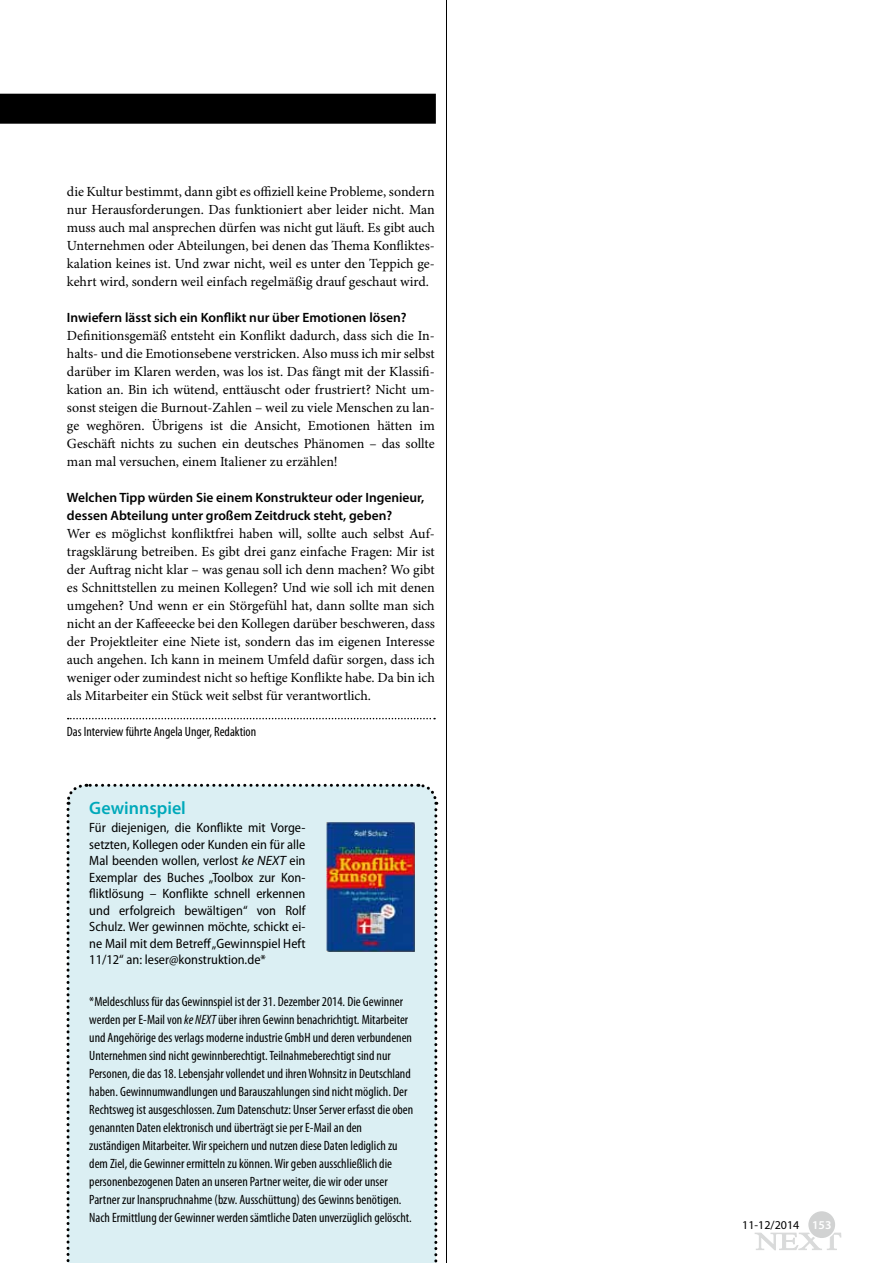
<style>
.page{position:relative;width:893px;height:1263px;background:#fff}
.page>*{position:absolute;margin:0;border:0;box-sizing:border-box;transform-origin:0 0}
.t1{font:600 18px "Myriad Pro";color:#00a9ba}
.t2{font:13.95px/18px "Minion Pro";color:#000;text-align:justify}
.t3{font:condensed 13.5px/18px "Myriad Pro";color:#000}
.t4{font:semi-condensed 13.5px/16.5px "Myriad Pro";color:#000;text-align:justify}
.t5{font:600 13.5px/18px "Myriad Pro";color:#000}
.t6{font:12px "Myriad Pro";color:#000}
.s1{font-style:italic;font-stretch:normal}
.s2{font-style:italic}
.s3{font-weight:600;color:#fff}
</style>
<div class="page">
<svg style="left:754px;top:1232px;width:88px;height:18px"></svg>
<div style="left:808px;top:1210px;width:28px;height:29px;background:#d1d2d2;border-radius:50%"></div>
<div style="left:807px;top:1210px;width:30px;height:29px;border:2px solid #fff;border-radius:50%"></div>
<div style="left:66px;top:783px;width:373px;height:480px;background:#dbeff3"></div>
<svg style="left:68px;top:718px;width:367px;height:1px"></svg>
<div style="left:0;top:94px;width:436px;height:30px;background:#000"></div>
<hr style="left:446px;top:0;width:1px;height:1263px;background:#000">
<img style="left:327px;top:823px;width:88px;height:129px">
<p class="t2" style="left:67px;top:183px;width:369px">die Kultur bestimmt, dann gibt es offiziell keine Probleme, sondern nur Herausforderungen. Das funktioniert aber leider nicht. Man muss auch mal ansprechen dürfen was nicht gut läuft. Es gibt auch Unternehmen oder Abteilungen, bei denen das Thema Konfliktes&shy;kalation keines ist. Und zwar nicht, weil es unter den Teppich ge&shy;kehrt wird, sondern weil einfach regelmäßig drauf geschaut wird.</p>
<p class="t5" style="left:67px;top:309px;width:341px">Inwiefern lässt sich ein Konflikt nur über Emotionen lösen?</p>
<p class="t2" style="left:67px;top:327px;width:369px">Definitionsgemäß entsteht ein Konflikt dadurch, dass sich die In&shy;halts- und die Emotionsebene verstricken. Also muss ich mir selbst darüber im Klaren werden, was los ist. Das fängt mit der Klassifi&shy;kation an. Bin ich wütend, enttäuscht oder frustriert? Nicht um&shy;sonst steigen die Burnout-Zahlen – weil zu viele Menschen zu lan&shy;ge weghören. Übrigens ist die Ansicht, Emotionen hätten im Geschäft nichts zu suchen ein deutsches Phänomen – das sollte man mal versuchen, einem Italiener zu erzählen!</p>
<p class="t5" style="left:67px;top:489px;width:359px">Welchen Tipp würden Sie einem Konstrukteur oder Ingenieur, dessen Abteilung unter großem Zeitdruck steht, geben?</p>
<p class="t2" style="left:67px;top:525px;width:369px">Wer es möglichst konfliktfrei haben will, sollte auch selbst Auf&shy;tragsklärung betreiben. Es gibt drei ganz einfache Fragen: Mir ist der Auftrag nicht klar – was genau soll ich denn machen? Wo gibt es Schnittstellen zu meinen Kollegen? Und wie soll ich mit denen umgehen? Und wenn er ein Störgefühl hat, dann sollte man sich nicht an der Kaffeeecke bei den Kollegen darüber beschweren, dass der Projektleiter eine Niete ist, sondern das im eigenen Interesse auch angehen. Ich kann in meinem Umfeld dafür sorgen, dass ich weniger oder zumindest nicht so heftige Konflikte habe. Da bin ich als Mitarbeiter ein Stück weit selbst für verantwortlich.</p>
<p class="t3" style="left:67px;top:723px;width:191px">Das Interview führte Angela Unger, Redaktion</p>
<p class="t1" style="left:89px;top:798px;width:98px">Gewinnspiel</p>
<p class="t4" style="left:89px;top:819px;width:218px">Für diejenigen, die Konflikte mit Vorge&shy;setzten, Kollegen oder Kunden ein für alle Mal beenden wollen, verlost <span class="s1">ke NEXT</span> ein Exemplar des Buches „Toolbox zur Kon&shy;fliktlösung – Konflikte schnell erkennen und erfolgreich bewältigen“ von Rolf Schulz. Wer gewinnen möchte, schickt ei&shy;ne Mail mit dem Betreff „Gewinnspiel Heft 11/12“ an: leser@konstruktion.de*</p>
<p class="t3" style="left:89px;top:993px;width:326px">*Meldeschluss für das Gewinnspiel ist der 31. Dezember 2014. Die Gewinner werden per E-Mail von <span class="s2">ke NEXT</span> über ihren Gewinn benachrichtigt. Mitarbeiter und Angehörige des verlags moderne industrie GmbH und deren verbundenen Unternehmen sind nicht gewinnberechtigt. Teilnahmeberechtigt sind nur Personen, die das 18. Lebensjahr vollendet und ihren Wohnsitz in Deutschland haben. Gewinnumwandlungen und Barauszahlungen sind nicht möglich. Der Rechtsweg ist ausgeschlossen. Zum Datenschutz: Unser Server erfasst die oben genannten Daten elektronisch und überträgt sie per E-Mail an den zuständigen Mitarbeiter. Wir speichern und nutzen diese Daten lediglich zu dem Ziel, die Gewinner ermitteln zu können. Wir geben ausschließlich die personenbezogenen Daten an unseren Partner weiter, die wir oder unser Partner zur Inanspruchnahme (bzw. Ausschüttung) des Gewinns benötigen.<br>Nach Ermittlung der Gewinner werden sämtliche Daten unverzüglich gelöscht.</p>
<p class="t6" style="left:742px;top:1219px;width:91px">11-12/2014 <span class="s3">153</span></p>
</div>
